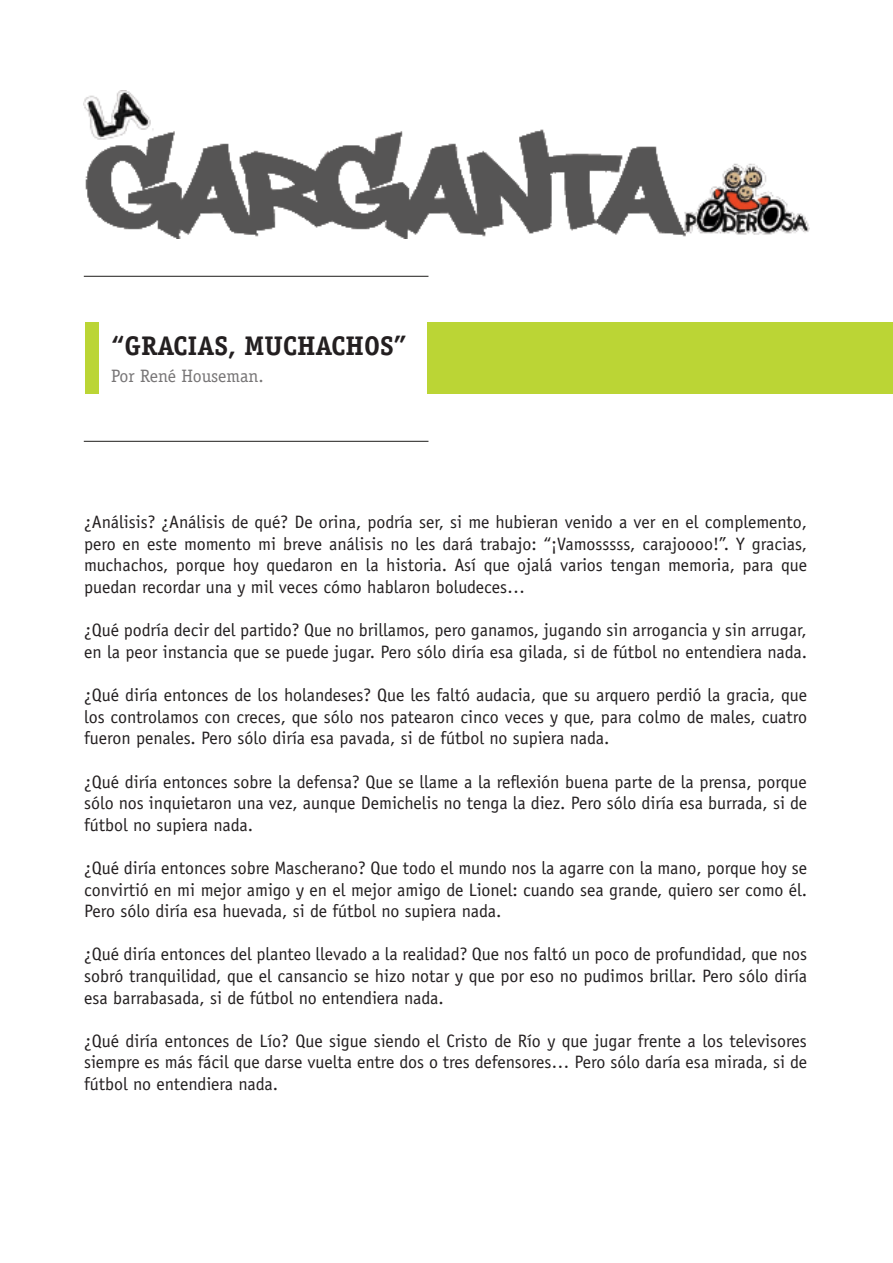
<style>
.page{position:relative;width:893px;height:1263px;background:#fff}
.page>*{position:absolute;margin:0;border:0;box-sizing:border-box;transform-origin:0 0}
.t1{font:700 27px "Officina Serif Std";color:#231f20}
.t2{font:18px/21.6px "Officina Sans Std";color:#231f20;text-align:justify}
.t3{font:18px "Officina Serif Std";color:#777576}
</style>
<div class="page">
<hr style="left:84px;top:276px;width:344px;height:1px;background:#1d1c1a">
<hr style="left:84px;top:441px;width:344px;height:1px;background:#1d1c1a">
<div style="left:85px;top:323px;width:14px;height:71px;background:#bbd535"></div>
<div style="left:427px;top:323px;width:466px;height:71px;background:#bbd535"></div>
<img style="left:84px;top:91px;width:725px;height:147px">
<h1 class="t1" style="left:111px;top:329px;width:298px">“GRACIAS, MUCHACHOS”</h1>
<p class="t3" style="left:111px;top:365px;width:154px">Por René Houseman.</p>
<p class="t2" style="left:84px;top:511px;width:725px">¿Análisis? ¿Análisis de qué? De orina, podría ser, si me hubieran venido a ver en el complemento, pero en este momento mi breve análisis no les dará trabajo: “¡Vamosssss, carajoooo!”. Y gracias, muchachos, porque hoy quedaron en la historia. Así que ojalá varios tengan memoria, para que puedan recordar una y mil veces cómo hablaron boludeces…</p>
<p class="t2" style="left:84px;top:619px;width:725px">¿Qué podría decir del partido? Que no brillamos, pero ganamos, jugando sin arrogancia y sin arrugar, en la peor instancia que se puede jugar. Pero sólo diría esa gilada, si de fútbol no entendiera nada.</p>
<p class="t2" style="left:84px;top:684px;width:725px">¿Qué diría entonces de los holandeses? Que les faltó audacia, que su arquero perdió la gracia, que los controlamos con creces, que sólo nos patearon cinco veces y que, para colmo de males, cuatro fueron penales. Pero sólo diría esa pavada, si de fútbol no supiera nada.</p>
<p class="t2" style="left:84px;top:771px;width:725px">¿Qué diría entonces sobre la defensa? Que se llame a la reflexión buena parte de la prensa, porque sólo nos inquietaron una vez, aunque Demichelis no tenga la diez. Pero sólo diría esa burrada, si de fútbol no supiera nada.</p>
<p class="t2" style="left:84px;top:857px;width:725px">¿Qué diría entonces sobre Mascherano? Que todo el mundo nos la agarre con la mano, porque hoy se convirtió en mi mejor amigo y en el mejor amigo de Lionel: cuando sea grande, quiero ser como él.<br>Pero sólo diría esa huevada, si de fútbol no supiera nada.</p>
<p class="t2" style="left:84px;top:943px;width:724px">¿Qué diría entonces del planteo llevado a la realidad? Que nos faltó un poco de profundidad, que nos sobró tranquilidad, que el cansancio se hizo notar y que por eso no pudimos brillar. Pero sólo diría esa barrabasada, si de fútbol no entendiera nada.</p>
<p class="t2" style="left:84px;top:1030px;width:725px">¿Qué diría entonces de Lío? Que sigue siendo el Cristo de Río y que jugar frente a los televisores siempre es más fácil que darse vuelta entre dos o tres defensores… Pero sólo daría esa mirada, si de fútbol no entendiera nada.</p>
</div>
